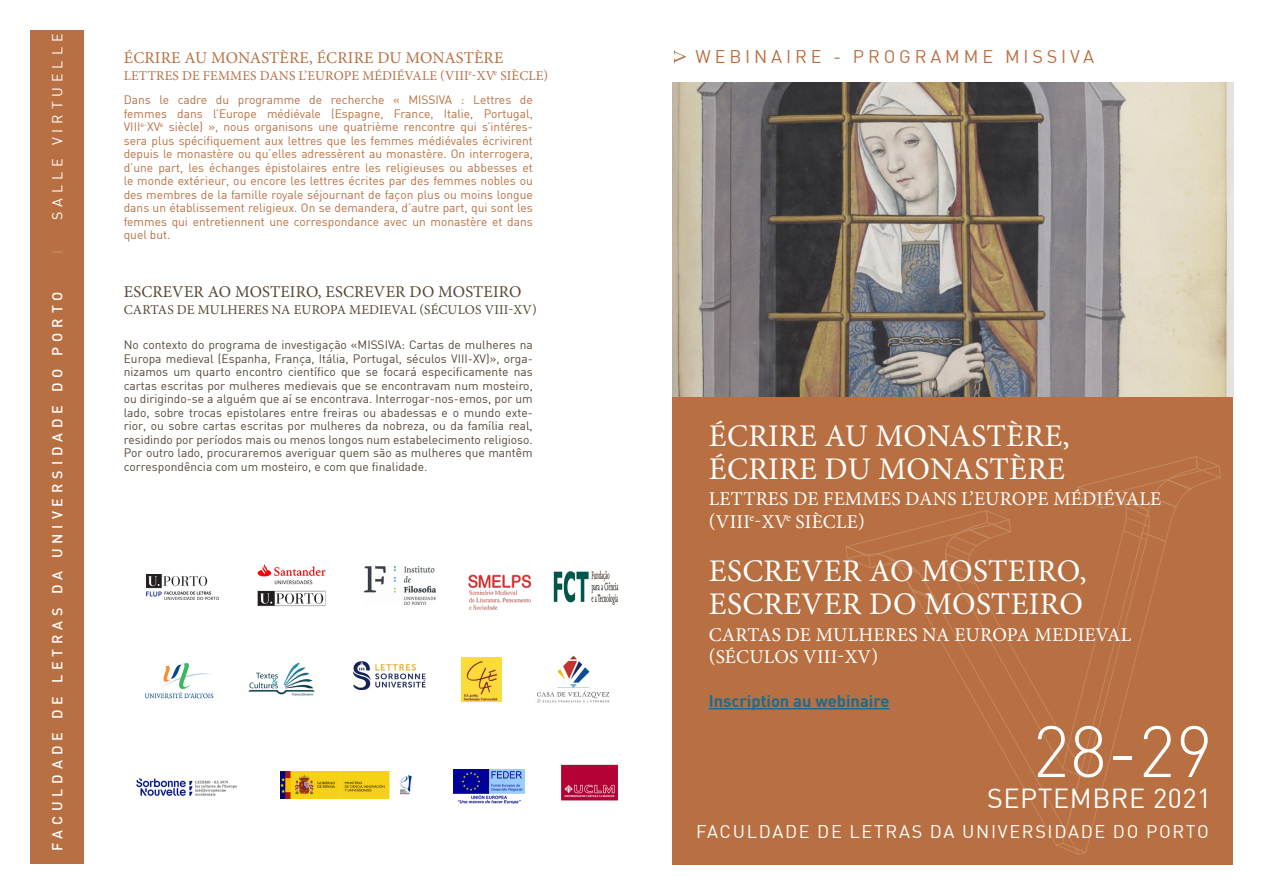
<style>
.page{position:relative;width:1263px;height:893px;background:#fff}
.page>*{position:absolute;margin:0;border:0;box-sizing:border-box;transform-origin:0 0}
.Fecha{font:300 71.4px "DIN";color:#fff}
.t1{font:31.5px/33px "Minion Pro";letter-spacing:.01em;color:#fff}
.Fecha-2{font:27px "DIN";letter-spacing:.02em;color:#fff}
.t2{font:19.5px/22.5px "Minion Pro";letter-spacing:.01em;color:#fff}
.Fecha-3{font:18px "DIN";letter-spacing:.095em;color:#fff}
.Encabezamiento{font:18px "DIN";letter-spacing:.215em;color:#b87042}
.t3{font:16.5px "Minion Pro";letter-spacing:.01em;color:#564737}
.t4{font:16.5px "Minion Pro";letter-spacing:.01em;color:#b87042}
.t5{font:700 16.5px "DIN";color:#1b6c8e}
.Fecha-4{font:500 14.25px "DIN";letter-spacing:.345em;color:#fff}
.Fecha-5{font:14.25px "DIN";letter-spacing:.345em;color:#fff}
.Fecha-6{font:500 14.25px "DIN";color:#c3875f}
.t6{font:13.5px "Minion Pro";letter-spacing:.01em;color:#b87042}
.t7{font:13.5px "Minion Pro";letter-spacing:.01em;color:#564737}
.Apertura{font:12px/13.5px "DIN";color:#b87042;text-align:justify}
.Apertura-2{font:12px/13.5px "DIN";color:#564737;text-align:justify}
</style>
<div class="page">
<img style="left:672px;top:82px;width:561px;height:315px">
<div style="left:672px;top:397px;width:561px;height:468px;background:#b87042"></div>
<svg style="left:1080px;top:585px;width:75px;height:270px"></svg>
<svg style="left:1058px;top:700px;width:22px;height:155px"></svg>
<svg style="left:863px;top:585px;width:203px;height:261px"></svg>
<svg style="left:845px;top:456px;width:376px;height:129px"></svg>
<div style="left:30px;top:30px;width:53px;height:833px;background:#b87042"></div>
<svg style="left:674px;top:50px;width:12px;height:14px"></svg>
<hr style="left:709px;top:708px;width:180px;height:1px;background:#1b6c8e">
<img style="left:136px;top:778px;width:101px;height:18px">
<img style="left:537px;top:656px;width:73px;height:47px">
<img style="left:280px;top:771px;width:132px;height:27px">
<img style="left:257px;top:564px;width:69px;height:43px">
<img style="left:453px;top:770px;width:72px;height:34px">
<img style="left:146px;top:575px;width:72px;height:24px">
<img style="left:364px;top:567px;width:72px;height:38px">
<img style="left:468px;top:574px;width:64px;height:36px">
<img style="left:145px;top:662px;width:69px;height:37px">
<img style="left:248px;top:662px;width:67px;height:34px">
<img style="left:353px;top:661px;width:72px;height:29px">
<img style="left:461px;top:657px;width:41px;height:45px">
<img style="left:553px;top:570px;width:66px;height:35px">
<img style="left:561px;top:764px;width:57px;height:37px">
<p class="Fecha-5" style="left:49px;top:220px;width:188px;rotate:-90deg">SALLE VIRTUELLE</p>
<p class="Fecha-6" style="left:48px;top:254px;width:6px;rotate:-90deg">I</p>
<p class="Fecha-4" style="left:48px;top:851px;width:561px;rotate:-90deg">FACULDADE DE LETRAS DA UNIVERSIDADE DO PORTO</p>
<p class="t4" style="left:124px;top:47px;width:381px">ÉCRIRE AU MONASTÈRE, ÉCRIRE DU MONASTÈRE</p>
<p class="t6" style="left:124px;top:66px;width:426px">LETTRES DE FEMMES DANS L’EUROPE MÉDIÉVALE (VIII<sup>e</sup>-XV<sup>e</sup> SIÈCLE)</p>
<p class="Apertura" style="left:124px;top:93px;width:411px">Dans le cadre du programme de recherche « MISSIVA : Lettres de femmes dans l’Europe médiévale (Espagne, France, Italie, Portugal, VIII<sup>e-</sup>XV<sup>e</sup> siècle) », nous organisons une quatrième rencontre qui s’intéres&shy;sera plus spécifiquement aux lettres que les femmes médiévales écrivirent depuis le monastère ou qu’elles adressèrent au monastère. On interrogera, d’une part, les échanges épistolaires entre les religieuses ou abbesses et le monde extérieur, ou encore les lettres écrites par des femmes nobles ou des membres de la famille royale séjournant de façon plus ou moins longue dans un établissement religieux. On se demandera, d’autre part, qui sont les femmes qui entretiennent une correspondance avec un monastère et dans quel but.</p>
<p class="t3" style="left:124px;top:281px;width:399px">ESCREVER AO MOSTEIRO, ESCREVER DO MOSTEIRO</p>
<p class="t7" style="left:124px;top:300px;width:414px">CARTAS DE MULHERES NA EUROPA MEDIEVAL (SÉCULOS VIII-XV)</p>
<p class="Apertura-2" style="left:124px;top:338px;width:411px">No contexto do programa de investigação «MISSIVA: Cartas de mulheres na Europa medieval (Espanha, França, Itália, Portugal, séculos VIII-XV)», orga&shy;nizamos um quarto encontro científico que se focará especificamente nas cartas escritas por mulheres medievais que se encontravam num mosteiro, ou dirigindo-se a alguém que aí se encontrava. Interrogar-nos-emos, por um lado, sobre trocas epistolares entre freiras ou abadessas e o mundo exte&shy;rior, ou sobre cartas escritas por mulheres da nobreza, ou da família real, residindo por períodos mais ou menos longos num estabelecimento religioso.<br>Por outro lado, procuraremos averiguar quem são as mulheres que mantêm correspondência com um mosteiro, e com que finalidade.</p>
<p class="Encabezamiento" style="left:695px;top:46px;width:400px">WEBINAIRE - PROGRAMME MISSIVA</p>
<p class="t1" style="left:709px;top:419px;width:362px">ÉCRIRE AU MONASTÈRE,<br>ÉCRIRE DU MONASTÈRE</p>
<p class="t2" style="left:709px;top:488px;width:454px">LETTRES DE FEMMES DANS L’EUROPE MÉDIÉVALE (VIII<sup>e</sup>-XV<sup>e</sup> SIÈCLE)</p>
<p class="t1" style="left:709px;top:555px;width:379px">ESCREVER AO MOSTEIRO,<br>ESCREVER DO MOSTEIRO</p>
<p class="t2" style="left:709px;top:624px;width:424px">CARTAS DE MULHERES NA EUROPA MEDIEVAL (SÉCULOS VIII-XV)</p>
<p class="t5" style="left:709px;top:690px;width:182px">Inscription au webinaire</p>
<p class="Fecha" style="left:1033px;top:707px;width:181px">28-29</p>
<p class="Fecha-2" style="left:987px;top:781px;width:226px">SEPTEMBRE 2021</p>
<p class="Fecha-3" style="left:696px;top:820px;width:514px">FACULDADE DE LETRAS DA UNIVERSIDADE DO PORTO</p>
</div>
